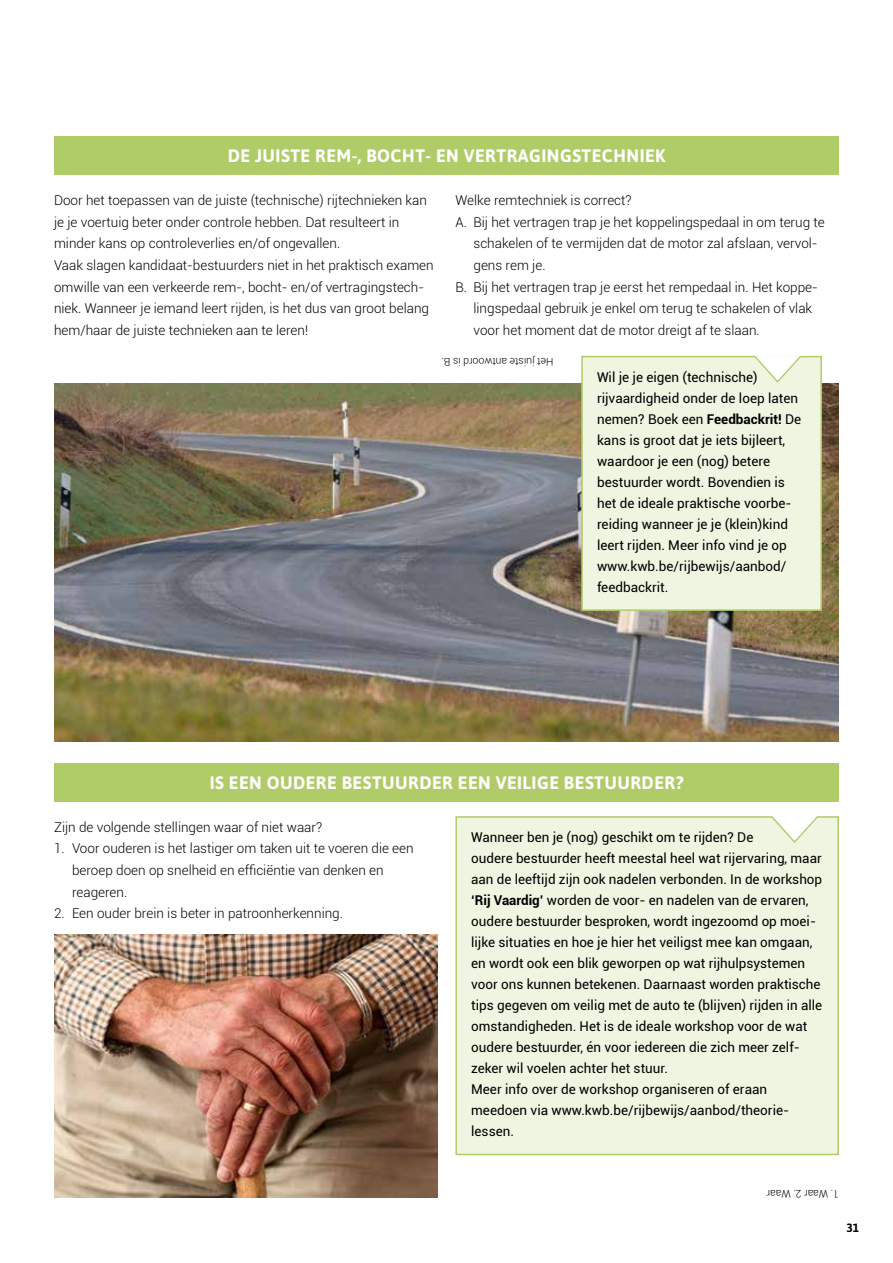
<style>
.page{position:relative;width:893px;height:1263px;background:#fff}
.page>*{position:absolute;margin:0;border:0;box-sizing:border-box;transform-origin:0 0}
.t1{font:700 18px "Asap";letter-spacing:.03em;color:#fff}
.t2{font:13.5px/21px "Roboto";color:#000}
.t3{font:300 13.5px/21.6px "Roboto";color:#000}
.t4{font:700 12px "Asap";color:#000}
.t5{font:300 10.5px "Roboto";color:#000}
.s1{font-weight:700}
</style>
<div class="page">
<div style="left:54px;top:136px;width:785px;height:39px;background:#afcc68"></div>
<img style="left:54px;top:383px;width:785px;height:358px">
<img style="left:54px;top:935px;width:383px;height:263px">
<div style="left:581px;top:356px;width:241px;height:255px;background:#f0f5e2;border:2px solid #afcc68"></div>
<svg style="left:753px;top:355px;width:50px;height:28px"></svg>
<div style="left:54px;top:763px;width:785px;height:38px;background:#afcc68"></div>
<div style="left:455px;top:816px;width:384px;height:339px;background:#f0f5e2;border:2px solid #afcc68"></div>
<svg style="left:770px;top:816px;width:50px;height:27px"></svg>
<h1 class="t1" style="left:228px;top:145px;width:439px">DE JUISTE REM-, BOCHT- EN VERTRAGINGSTECHNIEK</h1>
<p class="t3" style="left:54px;top:189px;width:381px">Door het toepassen van de juiste (technische) rijtechnieken kan je je voertuig beter onder controle hebben. Dat resulteert in minder kans op controleverlies en/of ongevallen.<br>Vaak slagen kandidaat-bestuurders niet in het praktisch examen omwille van een verkeerde rem-, bocht- en/of vertragingstech&shy;niek. Wanneer je iemand leert rijden, is het dus van groot belang hem/haar de juiste technieken aan te leren!</p>
<p class="t3" style="left:455px;top:189px;width:178px">Welke remtechniek is correct?</p>
<p class="t3" style="left:455px;top:211px;width:371px">A. Bij het vertragen trap je het koppelingspedaal in om terug te</p>
<p class="t3" style="left:473px;top:232px;width:346px">schakelen of te vermijden dat de motor zal afslaan, vervol-</p>
<p class="t3" style="left:473px;top:254px;width:74px">gens rem je.</p>
<p class="t3" style="left:455px;top:276px;width:364px">B. Bij het vertragen trap je eerst het rempedaal in. Het koppe-</p>
<p class="t3" style="left:473px;top:297px;width:340px">lingspedaal gebruik je enkel om terug te schakelen of vlak</p>
<p class="t3" style="left:473px;top:319px;width:288px">voor het moment dat de motor dreigt af te slaan.</p>
<p class="t5" style="left:553px;top:369px;width:113px;rotate:-180deg">Het juiste antwoord is B.</p>
<p class="t2" style="left:597px;top:366px;width:206px">Wil je je eigen (technische) rijvaardigheid onder de loep laten nemen? Boek een <span class="s1">Feedbackrit!</span> De kans is groot dat je iets bijleert, waardoor je een (nog) betere bestuurder wordt. Bovendien is het de ideale praktische voorbe&shy;reiding wanneer je je (klein)kind leert rijden. Meer info vind je op www.kwb.be/rijbewijs/aanbod/ feedbackrit.</p>
<h1 class="t1" style="left:210px;top:772px;width:475px">IS EEN OUDERE BESTUURDER EEN VEILIGE BESTUURDER?</h1>
<p class="t3" style="left:54px;top:816px;width:270px">Zijn de volgende stellingen waar of niet waar?</p>
<p class="t3" style="left:72px;top:837px;width:343px;text-indent:-18px">1. Voor ouderen is het lastiger om taken uit te voeren die een beroep doen op snelheid en efficiëntie van denken en reageren.</p>
<p class="t3" style="left:54px;top:902px;width:291px">2. Een ouder brein is beter in patroonherkenning.</p>
<p class="t2" style="left:471px;top:826px;width:353px">Wanneer ben je (nog) geschikt om te rijden? De<br>oudere bestuurder heeft meestal heel wat rijervaring, maar aan de leeftijd zijn ook nadelen verbonden. In de workshop <span class="s1">‘Rij Vaardig’</span> worden de voor- en nadelen van de ervaren, oudere bestuurder besproken, wordt ingezoomd op moei&shy;lijke situaties en hoe je hier het veiligst mee kan omgaan, en wordt ook een blik geworpen op wat rijhulpsystemen voor ons kunnen betekenen. Daarnaast worden praktische tips gegeven om veilig met de auto te (blijven) rijden in alle omstandigheden. Het is de ideale workshop voor de wat oudere bestuurder, én voor iedereen die zich meer zelf&shy;zeker wil voelen achter het stuur.<br>Meer info over de workshop organiseren of eraan meedoen via www.kwb.be/rijbewijs/aanbod/theorie&shy;lessen.</p>
<p class="t5" style="left:839px;top:1201px;width:74px;rotate:-180deg">1. Waar 2. Waar</p>
<p class="t4" style="left:846px;top:1220px;width:14px">31</p>
</div>
